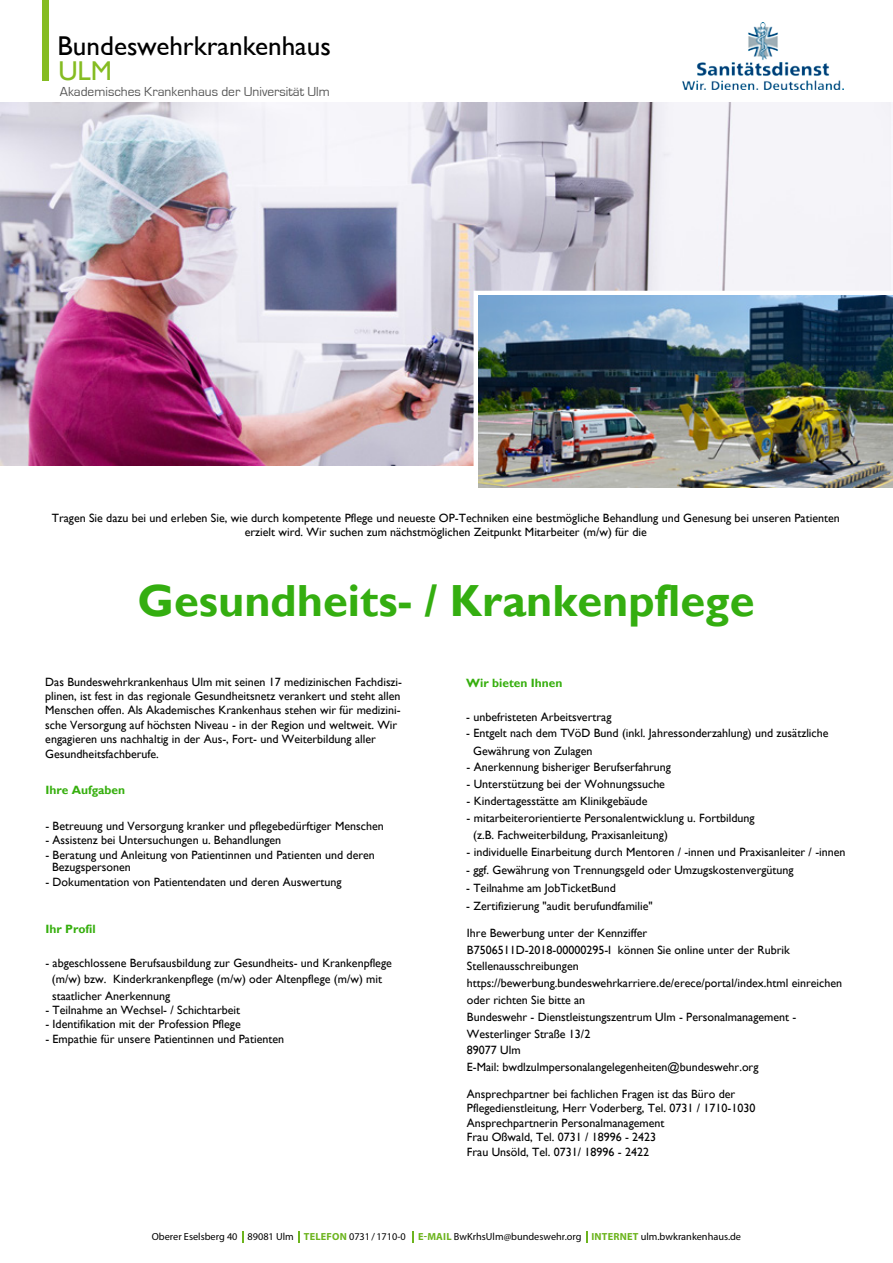
<style>
.page{position:relative;width:893px;height:1263px;background:#fff}
.page>*{position:absolute;margin:0;border:0;box-sizing:border-box;transform-origin:0 0}
.t1{font:700 45px "Gill Sans";color:#34ae10}
.t2{font:27.15px "Gill Sans";color:#000}
.t3{font:27.15px "Gill Sans";color:#85bc22}
.t4{font:13.5px "Eurostile";color:#565656}
.t5{font:12px/14.4px "Gill Sans";color:#000}
.t6{font:700 12px "Gill Sans";color:#36af0e}
.t7{font:10.35px "Myriad Pro";color:#000}
.s1{font-weight:700;color:#6cb41e}
</style>
<div class="page">
<div style="left:43px;top:0;width:6px;height:80px;background:#85bc22"></div>
<svg style="left:412px;top:1231px;width:2px;height:11px"></svg>
<img style="left:682px;top:22px;width:161px;height:67px">
<img style="left:0;top:102px;width:891px;height:363px">
<svg style="left:474px;top:291px;width:419px;height:197px"></svg>
<img style="left:478px;top:296px;width:415px;height:191px">
<h2 class="t2" style="left:58px;top:30px;width:275px">Bundeswehrkrankenhaus</h2>
<p class="t4" style="left:60px;top:84px;width:272px">Akademisches Krankenhaus der Universität Ulm</p>
<h2 class="t3" style="left:58px;top:55px;width:55px">ULM</h2>
<p class="t5" style="left:52px;top:511px;width:789px;text-align:center">Tragen Sie dazu bei und erleben Sie, wie durch kompetente Pflege und neueste OP-Techniken eine bestmögliche Behandlung und Genesung bei unseren Patienten erzielt wird. Wir suchen zum nächstmöglichen Zeitpunkt Mitarbeiter (m/w) für die</p>
<h1 class="t1" style="left:138px;top:573px;width:618px">Gesundheits- / Krankenpflege</h1>
<p class="t5" style="left:45px;top:674px;width:358px">Das Bundeswehrkrankenhaus Ulm mit seinen 17 medizinischen Fachdiszi&shy;plinen, ist fest in das regionale Gesundheitsnetz verankert und steht allen Menschen offen. Als Akademisches Krankenhaus stehen wir für medizini&shy;sche Versorgung auf höchsten Niveau - in der Region und weltweit. Wir engagieren uns nachhaltig in der Aus-, Fort- und Weiterbildung aller Gesundheitsfachberufe.</p>
<p class="t6" style="left:45px;top:783px;width:81px">Ihre Aufgaben</p>
<p class="t5" style="left:45px;top:819px;width:340px">- Betreuung und Versorgung kranker und pflegebedürftiger Menschen</p>
<p class="t5" style="left:45px;top:833px;width:237px">- Assistenz bei Untersuchungen u. Behandlungen</p>
<p class="t5" style="left:52px;top:848px;width:324px;line-height:12.6px;text-indent:-7px">- Beratung und Anleitung von Patientinnen und Patienten und deren<br>Bezugspersonen</p>
<p class="t5" style="left:45px;top:875px;width:298px">- Dokumentation von Patientendaten und deren Auswertung</p>
<p class="t6" style="left:45px;top:922px;width:52px">Ihr Profil</p>
<p class="t5" style="left:52px;top:955px;width:342px;line-height:16.4px;text-indent:-6px">- abgeschlossene Berufsausbildung zur Gesundheits- und Krankenpflege (m/w) bzw. Kinderkrankenpflege (m/w) oder Altenpflege (m/w) mit staatlicher Anerkennung</p>
<p class="t5" style="left:45px;top:1003px;width:196px">- Teilnahme an Wechsel- / Schichtarbeit</p>
<p class="t5" style="left:45px;top:1017px;width:197px">- Identifikation mit der Profession Pflege</p>
<p class="t5" style="left:45px;top:1032px;width:240px">- Empathie für unsere Patientinnen und Patienten</p>
<p class="t6" style="left:466px;top:676px;width:98px">Wir bieten Ihnen</p>
<p class="t5" style="left:466px;top:709px;width:147px">- unbefristeten Arbeitsvertrag</p>
<p class="t5" style="left:473px;top:725px;width:357px;line-height:17.1px;text-indent:-7px">- Entgelt nach dem TVöD Bund (inkl. Jahressonderzahlung) und zusätzliche<br>Gewährung von Zulagen</p>
<p class="t5" style="left:467px;top:760px;width:206px">- Anerkennung bisheriger Berufserfahrung</p>
<p class="t5" style="left:467px;top:777px;width:200px">- Unterstützung bei der Wohnungssuche</p>
<p class="t5" style="left:467px;top:794px;width:182px">- Kindertagesstätte am Klinikgebäude</p>
<p class="t5" style="left:473px;top:809px;width:283px;line-height:16.8px;text-indent:-7px">- mitarbeiterorientierte Personalentwicklung u. Fortbildung (z.B. Fachweiterbildung, Praxisanleitung)</p>
<p class="t5" style="left:467px;top:845px;width:380px">- individuelle Einarbeitung durch Mentoren / -innen und Praxisanleiter / -innen</p>
<p class="t5" style="left:466px;top:863px;width:329px">- ggf. Gewährung von Trennungsgeld oder Umzugskostenvergütung</p>
<p class="t5" style="left:466px;top:881px;width:151px">- Teilnahme am JobTicketBund</p>
<p class="t5" style="left:466px;top:899px;width:188px">- Zertifizierung "audit berufundfamilie"</p>
<p class="t5" style="left:467px;top:924px;width:377px;line-height:16.8px">Ihre Bewerbung unter der Kennziffer<br>B7506511D-2018-00000295-I können Sie online unter der Rubrik Stellenausschreibungen https://bewerbung.bundeswehrkarriere.de/erece/portal/index.html einreichen oder richten Sie bitte an<br>Bundeswehr - Dienstleistungszentrum Ulm - Personalmanagement - Westerlinger Straße 13/2<br>89077 Ulm<br>E-Mail: bwdlzulmpersonalangelegenheiten@bundeswehr.org</p>
<p class="t5" style="left:467px;top:1087px;width:290px">Ansprechpartner bei fachlichen Fragen ist das Büro der Pflegedienstleitung, Herr Voderberg, Tel. 0731 / 1710-1030<br>Ansprechpartnerin Personalmanagement<br>Frau Oßwald, Tel. 0731 / 18996 - 2423<br>Frau Unsöld, Tel. 0731/ 18996 - 2422</p>
<p class="t7" style="left:152px;top:1230px;width:591px">Oberer Eselsberg 40 89081 Ulm <span class="s1">TELEFON</span> 0731 / 1710-0 <span class="s1">E-MAIL</span> BwKrhsUlm@bundeswehr.org <span class="s1">INTERNET</span> ulm.bwkrankenhaus.de</p>
</div>
